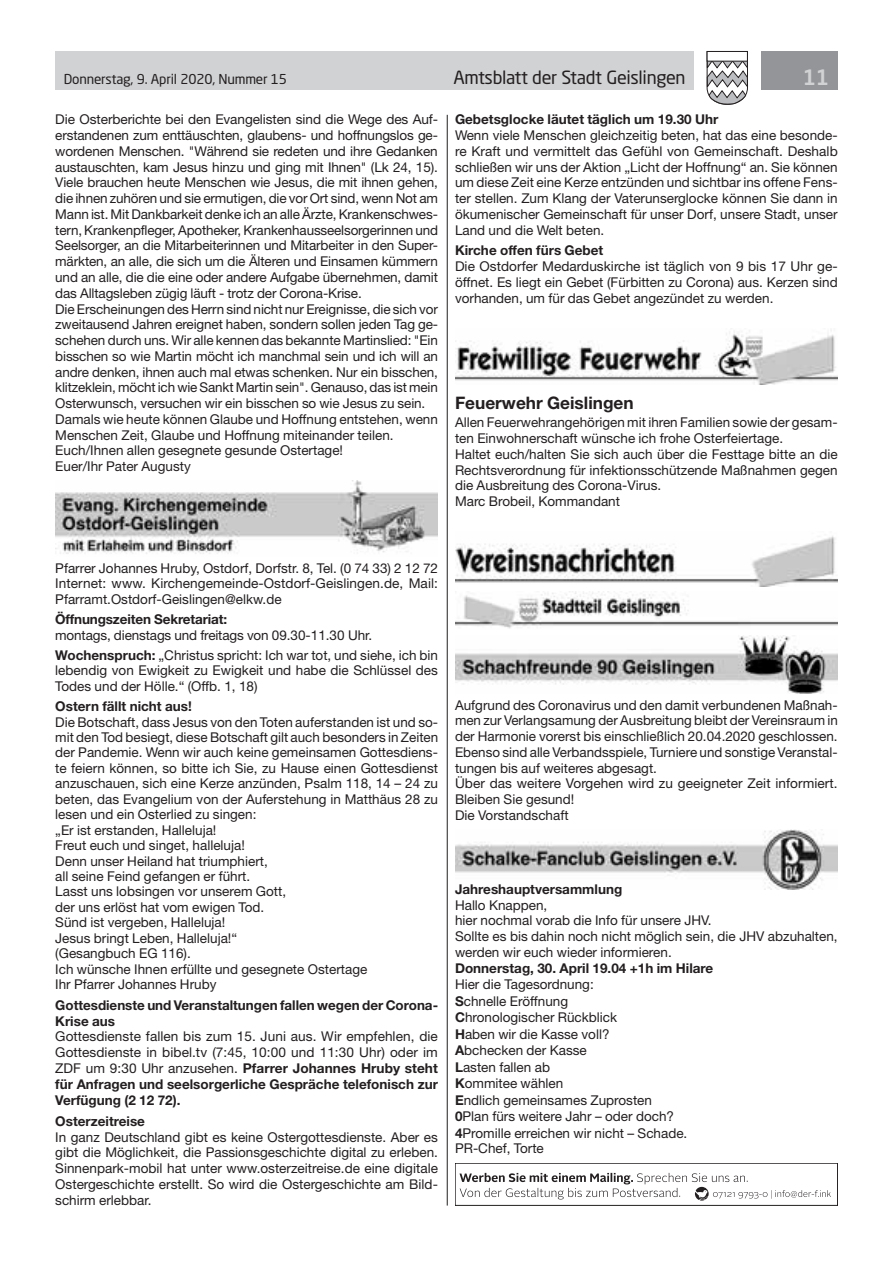
<style>
.page{position:relative;width:893px;height:1263px;background:#fff}
.page>*{position:absolute;margin:0;border:0;box-sizing:border-box;transform-origin:0 0}
.t1{font:500 21px "Neo Sans Std";color:#d1d2d4}
.t2{font:18px "Neo Sans Std";letter-spacing:-.02em;color:#231f20}
.t3{font:700 17.25px "Helvetica Neue LT Std";color:#231f20}
.t4{font:13.5px/15.8px "Helvetica Neue LT Std";color:#231f20}
.t5{font:700 13.5px/16.2px "Helvetica Neue LT Std";color:#231f20}
.t6{font:13.5px "Neo Sans Std";letter-spacing:-.015em;color:#231f20}
.s1{font-weight:700}
</style>
<div class="page">
<div style="left:55px;top:51px;width:639px;height:38px;background:#d1d2d4"></div>
<div style="left:761px;top:51px;width:77px;height:38px;background:#939598"></div>
<svg style="left:706px;top:51px;width:42px;height:54px"></svg>
<div style="left:707px;top:51px;width:41px;height:10px;background:#fff;border:1px solid #231f20"></div>
<hr style="left:447px;top:115px;width:1px;height:1090px;background:#231f20">
<img style="left:55px;top:481px;width:383px;height:73px">
<img style="left:455px;top:328px;width:383px;height:57px">
<img style="left:455px;top:536px;width:383px;height:50px">
<img style="left:455px;top:591px;width:383px;height:38px">
<img style="left:455px;top:635px;width:383px;height:59px">
<img style="left:455px;top:829px;width:383px;height:60px">
<div style="left:455px;top:1163px;width:383px;height:42px;border:1px solid #231f20"></div>
<svg style="left:459px;top:1173px;width:372px;height:27px"></svg>
<p class="t6" style="left:64px;top:71px;width:225px">Donnerstag, 9. April 2020, Nummer 15</p>
<h2 class="t2" style="left:453px;top:66px;width:234px">Amtsblatt der Stadt Geislingen</h2>
<h1 class="t1" style="left:803px;top:64px;width:28px">11</h1>
<p class="t4" style="left:55px;top:112px;width:384px">Die Osterberichte bei den Evangelisten sind die Wege des Auf&shy;erstandenen zum enttäuschten, glaubens- und hoffnungslos ge&shy;wordenen Menschen. "Während sie redeten und ihre Gedanken austauschten, kam Jesus hinzu und ging mit Ihnen" (Lk 24, 15).<br>Viele brauchen heute Menschen wie Jesus, die mit ihnen gehen, die ihnen zuhören und sie ermutigen, die vor Ort sind, wenn Not am Mann ist. Mit Dankbarkeit denke ich an alle Ärzte, Krankenschwes&shy;tern, Krankenpfleger, Apotheker, Krankenhausseelsorgerinnen und Seelsorger, an die Mitarbeiterinnen und Mitarbeiter in den Super&shy;märkten, an alle, die sich um die Älteren und Einsamen kümmern und an alle, die die eine oder andere Aufgabe übernehmen, damit das Alltagsleben zügig läuft - trotz der Corona-Krise.<br>Die Erscheinungen des Herrn sind nicht nur Ereignisse, die sich vor zweitausend Jahren ereignet haben, sondern sollen jeden Tag ge&shy;schehen durch uns. Wir alle kennen das bekannte Martinslied: "Ein bisschen so wie Martin möcht ich manchmal sein und ich will an andre denken, ihnen auch mal etwas schenken. Nur ein bisschen, klitzeklein, möcht ich wie Sankt Martin sein". Genauso, das ist mein Osterwunsch, versuchen wir ein bisschen so wie Jesus zu sein.<br>Damals wie heute können Glaube und Hoffnung entstehen, wenn Menschen Zeit, Glaube und Hoffnung miteinander teilen.<br>Euch/Ihnen allen gesegnete gesunde Ostertage!<br>Euer/Ihr Pater Augusty</p>
<p class="t5" style="left:455px;top:111px;width:265px">Gebetsglocke läutet täglich um 19.30 Uhr</p>
<p class="t4" style="left:455px;top:127px;width:384px;text-align:justify">Wenn viele Menschen gleichzeitig beten, hat das eine besonde&shy;re Kraft und vermittelt das Gefühl von Gemeinschaft. Deshalb schließen wir uns der Aktion „Licht der Hoffnung“ an. Sie können um diese Zeit eine Kerze entzünden und sichtbar ins offene Fens&shy;ter stellen. Zum Klang der Vaterunserglocke können Sie dann in ökumenischer Gemeinschaft für unser Dorf, unsere Stadt, unser Land und die Welt beten.</p>
<p class="t5" style="left:455px;top:242px;width:150px">Kirche offen fürs Gebet</p>
<p class="t4" style="left:455px;top:258px;width:384px;text-align:justify">Die Ostdorfer Medarduskirche ist täglich von 9 bis 17 Uhr ge&shy;öffnet. Es liegt ein Gebet (Fürbitten zu Corona) aus. Kerzen sind vorhanden, um für das Gebet angezündet zu werden.</p>
<p class="t3" style="left:455px;top:393px;width:180px">Feuerwehr Geislingen</p>
<p class="t4" style="left:455px;top:414px;width:384px">Allen Feuerwehrangehörigen mit ihren Familien sowie der gesam&shy;ten Einwohnerschaft wünsche ich frohe Osterfeiertage.<br>Haltet euch/halten Sie sich auch über die Festtage bitte an die Rechtsverordnung für infektionsschützende Maßnahmen gegen die Ausbreitung des Corona-Virus.<br>Marc Brobeil, Kommandant</p>
<p class="t4" style="left:55px;top:560px;width:384px;text-align:justify">Pfarrer Johannes Hruby, Ostdorf, Dorfstr. 8, Tel. (0 74 33) 2 12 72<br>Internet: www. Kirchengemeinde-Ostdorf-Geislingen.de, Mail:<br>Pfarramt.Ostdorf-Geislingen@elkw.de</p>
<p class="t5" style="left:55px;top:611px;width:173px">Öffnungszeiten Sekretariat:</p>
<p class="t4" style="left:55px;top:625px;width:384px;line-height:19.6px">montags, dienstags und freitags von 09.30-11.30 Uhr.<br><span class="s1">Wochenspruch:</span> „Christus spricht: Ich war tot, und siehe, ich bin</p>
<p class="t4" style="left:55px;top:662px;width:384px">lebendig von Ewigkeit zu Ewigkeit und habe die Schlüssel des<br>Todes und der Hölle.“ (Offb. 1, 18)</p>
<p class="t5" style="left:55px;top:698px;width:138px">Ostern fällt nicht aus!</p>
<p class="t4" style="left:55px;top:714px;width:384px">Die Botschaft, dass Jesus von den Toten auferstanden ist und so&shy;mit den Tod besiegt, diese Botschaft gilt auch besonders in Zeiten der Pandemie. Wenn wir auch keine gemeinsamen Gottesdiens&shy;te feiern können, so bitte ich Sie, zu Hause einen Gottesdienst anzuschauen, sich eine Kerze anzünden, Psalm 118, 14 – 24 zu beten, das Evangelium von der Auferstehung in Matthäus 28 zu lesen und ein Osterlied zu singen:<br>„Er ist erstanden, Halleluja!<br>Freut euch und singet, halleluja!<br>Denn unser Heiland hat triumphiert,<br>all seine Feind gefangen er führt.<br>Lasst uns lobsingen vor unserem Gott,<br>der uns erlöst hat vom ewigen Tod.<br>Sünd ist vergeben, Halleluja!<br>Jesus bringt Leben, Halleluja!“<br>(Gesangbuch EG 116).<br>Ich wünsche Ihnen erfüllte und gesegnete Ostertage<br>Ihr Pfarrer Johannes Hruby</p>
<p class="t5" style="left:55px;top:996px;width:384px">Gottesdienste und Veranstaltungen fallen wegen der Corona-<br>Krise aus</p>
<p class="t4" style="left:55px;top:1028px;width:384px;text-align:justify">Gottesdienste fallen bis zum 15. Juni aus. Wir empfehlen, die Gottesdienste in bibel.tv (7:45, 10:00 und 11:30 Uhr) oder im ZDF um 9:30 Uhr anzusehen. <span class="s1">Pfarrer Johannes Hruby steht für Anfragen und seelsorgerliche Gespräche telefonisch zur Verfügung (2 12 72).</span></p>
<p class="t5" style="left:55px;top:1112px;width:91px">Osterzeitreise</p>
<p class="t4" style="left:55px;top:1129px;width:384px;text-align:justify">In ganz Deutschland gibt es keine Ostergottesdienste. Aber es gibt die Möglichkeit, die Passionsgeschichte digital zu erleben.<br>Sinnenpark-mobil hat unter www.osterzeitreise.de eine digitale Ostergeschichte erstellt. So wird die Ostergeschichte am Bild&shy;schirm erlebbar.</p>
<p class="t4" style="left:455px;top:697px;width:384px">Aufgrund des Coronavirus und den damit verbundenen Maßnah&shy;men zur Verlangsamung der Ausbreitung bleibt der Vereinsraum in der Harmonie vorerst bis einschließlich 20.04.2020 geschlossen.<br>Ebenso sind alle Verbandsspiele, Turniere und sonstige Veranstal&shy;tungen bis auf weiteres abgesagt.<br>Über das weitere Vorgehen wird zu geeigneter Zeit informiert.<br>Bleiben Sie gesund!<br>Die Vorstandschaft</p>
<p class="t5" style="left:455px;top:881px;width:169px">Jahreshauptversammlung</p>
<p class="t4" style="left:455px;top:897px;width:384px">Hallo Knappen,<br>hier nochmal vorab die Info für unsere JHV.<br>Sollte es bis dahin noch nicht möglich sein, die JHV abzuhalten, werden wir euch wieder informieren.</p>
<p class="t5" style="left:455px;top:960px;width:260px">Donnerstag, 30. April 19.04 +1h im Hilare</p>
<p class="t4" style="left:455px;top:976px;width:234px;line-height:16.4px">Hier die Tagesordnung:<br><span class="s1">S</span>chnelle Eröffnung<br><span class="s1">C</span>hronologischer Rückblick<br><span class="s1">H</span>aben wir die Kasse voll?<br><span class="s1">A</span>bchecken der Kasse<br><span class="s1">L</span>asten fallen ab<br><span class="s1">K</span>ommitee wählen<br><span class="s1">E</span>ndlich gemeinsames Zuprosten<br><span class="s1">0</span>Plan fürs weitere Jahr – oder doch?<br><span class="s1">4</span>Promille erreichen wir nicht – Schade.<br>PR-Chef, Torte</p>
</div>
